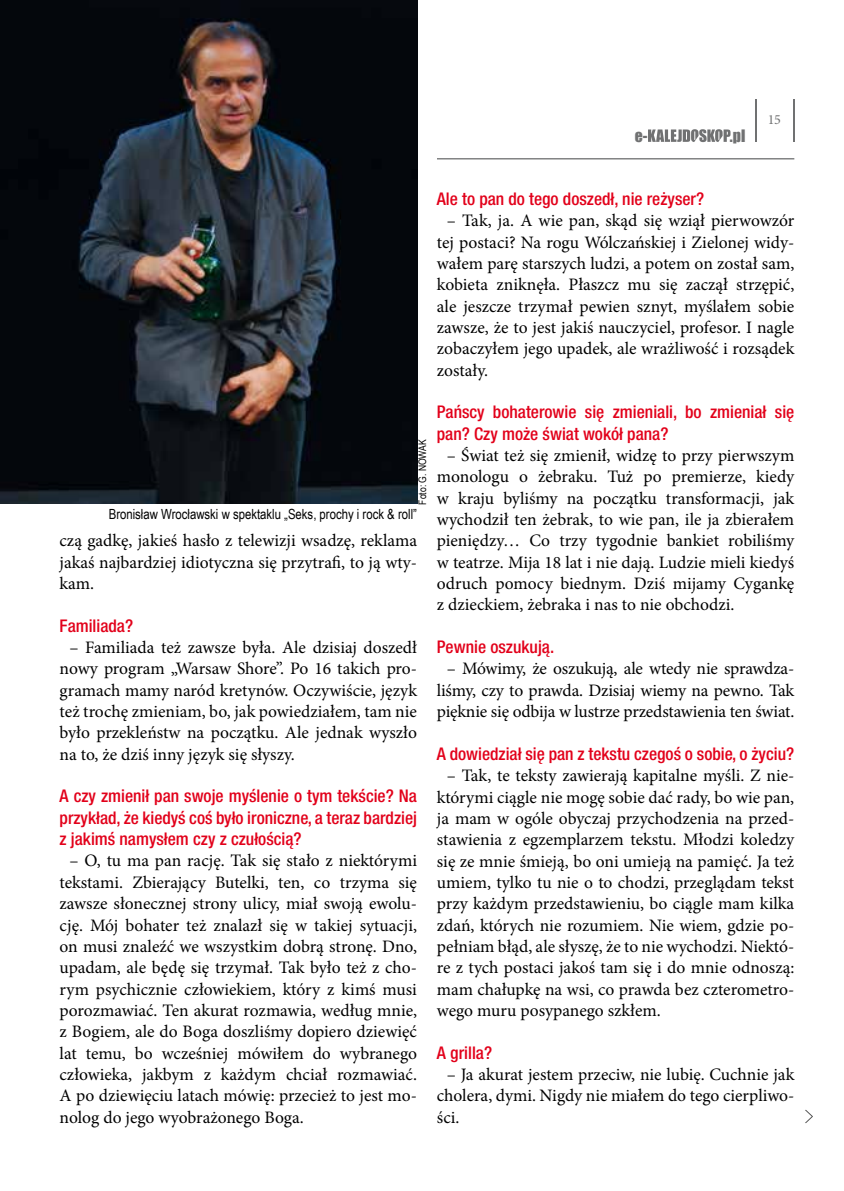
<style>
.page{position:relative;width:844px;height:1191px;background:#fff}
.page>*{position:absolute;margin:0;border:0;box-sizing:border-box;transform-origin:0 0}
.t1{font:17.5px/21.3px "Minion Pro";color:#000;text-align:justify}
.t2{font:500 condensed 17.5px/21.3px "Helvetica Neue LT Pro";color:#e2001a;text-align:justify}
.t3{font:200 17.5px "Koz Go Pro";color:#000}
.t4{font:15.75px "Impact";color:#707172}
.t5{font:14px "Arial Narrow";color:#000}
.t6{font:14px "Minion Pro";color:#707172}
.t7{font:10.5px "Arial Narrow";color:#000}
</style>
<div class="page">
<hr style="left:754px;top:99px;width:2px;height:43px;background:#707172">
<hr style="left:792px;top:99px;width:2px;height:43px;background:#707172">
<hr style="left:60px;top:158px;width:734px;height:1px;background:#707172">
<svg style="left:648px;top:129px;width:82px;height:13px"></svg>
<div style="left:413px;top:110px;width:24px;height:74px;background:#fff"></div>
<img style="left:0;top:0;width:417px;height:504px">
<p class="t4" style="left:634px;top:124px;width:14px">e-</p>
<p class="t4" style="left:729px;top:123px;width:17px">.pl</p>
<p class="t6" style="left:767px;top:110px;width:15px">15</p>
<p class="t7" style="left:414px;top:504px;width:67px;rotate:-90deg">Foto: G. NOWAK</p>
<p class="t5" style="left:109px;top:503px;width:309px">Bronisław Wrocławski w spektaklu „Seks, prochy i rock &amp; roll”</p>
<p class="t1" style="left:60px;top:530px;width:359px">czą gadkę, jakieś hasło z telewizji wsadzę, reklama jakaś najbardziej idiotyczna się przytrafi, to ją wty&shy;kam.</p>
<p class="t2" style="left:60px;top:614px;width:75px">Familiada?</p>
<p class="t1" style="left:60px;top:637px;width:359px;text-indent:10px">– Familiada też zawsze była. Ale dzisiaj doszedł nowy program „Warsaw Shore”. Po 16 takich pro&shy;gramach mamy naród kretynów. Oczywiście, język też trochę zmieniam, bo, jak powiedziałem, tam nie było przekleństw na początku. Ale jednak wyszło na to, że dziś inny język się słyszy.</p>
<p class="t2" style="left:60px;top:785px;width:359px">A czy zmienił pan swoje myślenie o tym tekście? Na przykład, że kiedyś coś było ironiczne, a teraz bardziej z jakimś namysłem czy z czułością?</p>
<p class="t1" style="left:60px;top:850px;width:359px;text-indent:10px">– O, tu ma pan rację. Tak się stało z niektórymi tekstami. Zbierający Butelki, ten, co trzyma się zawsze słonecznej strony ulicy, miał swoją ewolu&shy;cję. Mój bohater też znalazł się w takiej sytuacji, on musi znaleźć we wszystkim dobrą stronę. Dno, upadam, ale będę się trzymał. Tak było też z cho&shy;rym psychicznie człowiekiem, który z kimś musi porozmawiać. Ten akurat rozmawia, według mnie, z Bogiem, ale do Boga doszliśmy dopiero dziewięć lat temu, bo wcześniej mówiłem do wybranego człowieka, jakbym z każdym chciał rozmawiać.<br>A po dziewięciu latach mówię: przecież to jest mo&shy;nolog do jego wyobrażonego Boga.</p>
<p class="t2" style="left:437px;top:188px;width:269px">Ale to pan do tego doszedł, nie reżyser?</p>
<p class="t1" style="left:437px;top:210px;width:359px;text-indent:10px">– Tak, ja. A wie pan, skąd się wziął pierwowzór tej postaci? Na rogu Wólczańskiej i Zielonej widy&shy;wałem parę starszych ludzi, a potem on został sam, kobieta zniknęła. Płaszcz mu się zaczął strzępić, ale jeszcze trzymał pewien sznyt, myślałem sobie zawsze, że to jest jakiś nauczyciel, profesor. I nagle zobaczyłem jego upadek, ale wrażliwość i rozsądek zostały.</p>
<p class="t2" style="left:437px;top:401px;width:359px">Pańscy bohaterowie się zmieniali, bo zmieniał się pan? Czy może świat wokół pana?</p>
<p class="t1" style="left:437px;top:445px;width:359px;text-indent:10px">– Świat też się zmienił, widzę to przy pierwszym monologu o żebraku. Tuż po premierze, kiedy w kraju byliśmy na początku transformacji, jak wychodził ten żebrak, to wie pan, ile ja zbierałem pieniędzy… Co trzy tygodnie bankiet robiliśmy w teatrze. Mija 18 lat i nie dają. Ludzie mieli kiedyś odruch pomocy biednym. Dziś mijamy Cygankę z dzieckiem, żebraka i nas to nie obchodzi.</p>
<p class="t2" style="left:437px;top:636px;width:119px">Pewnie oszukują.</p>
<p class="t1" style="left:437px;top:658px;width:359px;text-align:center">– Mówimy, że oszukują, ale wtedy nie sprawdza&shy;liśmy, czy to prawda. Dzisiaj wiemy na pewno. Tak pięknie się odbija w lustrze przedstawienia ten świat.</p>
<p class="t2" style="left:437px;top:742px;width:359px">A dowiedział się pan z tekstu czegoś o sobie, o życiu?</p>
<p class="t1" style="left:437px;top:765px;width:359px;text-indent:10px">– Tak, te teksty zawierają kapitalne myśli. Z nie&shy;którymi ciągle nie mogę sobie dać rady, bo wie pan, ja mam w ogóle obyczaj przychodzenia na przed&shy;stawienia z egzemplarzem tekstu. Młodzi koledzy się ze mnie śmieją, bo oni umieją na pamięć. Ja też umiem, tylko tu nie o to chodzi, przeglądam tekst przy każdym przedstawieniu, bo ciągle mam kilka zdań, których nie rozumiem. Nie wiem, gdzie po&shy;pełniam błąd, ale słyszę, że to nie wychodzi. Niektó&shy;re z tych postaci jakoś tam się i do mnie odnoszą: mam chałupkę na wsi, co prawda bez czterometro&shy;wego muru posypanego szkłem.</p>
<p class="t2" style="left:437px;top:1041px;width:57px">A grilla?</p>
<p class="t1" style="left:437px;top:1063px;width:359px;text-indent:10px">– Ja akurat jestem przeciw, nie lubię. Cuchnie jak cholera, dymi. Nigdy nie miałem do tego cierpliwo&shy;ści.</p>
<p class="t3" style="left:804px;top:1104px;width:10px">&gt;</p>
</div>
